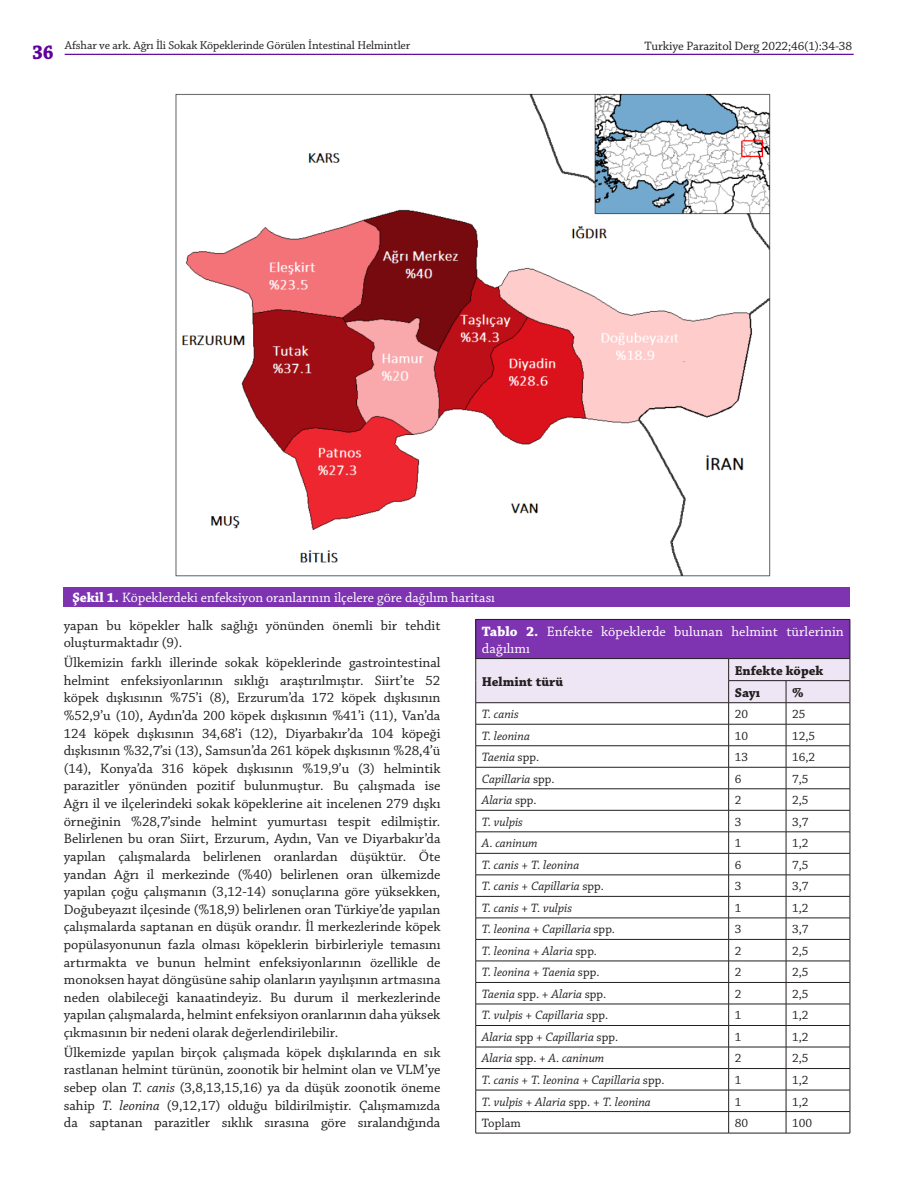
<style>
.page{position:relative;width:915px;height:1191px;background:#fff}
.page>*{position:absolute;margin:0;border:0;box-sizing:border-box;transform-origin:0 0}
.t1{font:700 21px "Chaparral Pro";color:#5e009e;scale:.92 1}
.YAZI{font:14.25px/17.5px "Chaparral Pro";letter-spacing:-.005em;color:#231f20;text-align:justify}
.RESIM-ALTI{font:14.25px "Chaparral Pro";color:#fff}
.TABLO-BASLIK{font:14.25px/16.5px "Chaparral Pro";letter-spacing:.005em;color:#fff}
.TABLO-ARA{font:700 13.5px "Chaparral Pro";color:#231f20}
.TABLO-ICI{font:italic 12.75px "Chaparral Pro";color:#231f20}
.TABLO-ICI-2{font:12.75px "Chaparral Pro";letter-spacing:-.01em;color:#231f20}
.t2{font:12px "Chaparral Pro";letter-spacing:-.01em;color:#231f20}
.s1{font-weight:700}
.s2{font-style:italic}
.s3{font-style:normal}
</style>
<div class="page">
<hr style="left:65px;top:54px;width:788px;height:1px;background:#5e009e">
<div style="left:64px;top:587px;width:785px;height:19px;background:#7e33b1"></div>
<img style="left:175px;top:93px;width:596px;height:484px">
<div style="left:475px;top:619px;width:374px;height:39px;background:#7e33b1"></div>
<hr style="left:475px;top:619px;width:253px;height:1px;background:#231f20">
<hr style="left:475px;top:619px;width:1px;height:39px;background:#231f20">
<hr style="left:728px;top:619px;width:57px;height:1px;background:#231f20">
<hr style="left:785px;top:619px;width:64px;height:1px;background:#231f20">
<hr style="left:849px;top:619px;width:1px;height:39px;background:#231f20">
<svg style="left:475px;top:658px;width:375px;height:475px"></svg>
<hr style="left:475px;top:1132px;width:253px;height:1px;background:#231f20">
<hr style="left:728px;top:1132px;width:57px;height:1px;background:#231f20">
<hr style="left:785px;top:1132px;width:64px;height:1px;background:#231f20">
<h1 class="t1" style="left:32px;top:40px;width:25px">36</h1>
<p class="t2" style="left:65px;top:39px;width:347px">Afshar ve ark. Ağrı İli Sokak Köpeklerinde Görülen İntestinal Helmintler</p>
<p class="TABLO-ICI-2" style="left:644px;top:39px;width:209px">Turkiye Parazitol Derg 2022;46(1):34-38</p>
<p class="RESIM-ALTI" style="left:72px;top:590px;width:424px"><span class="s1">Şekil 1.</span> Köpeklerdeki enfeksiyon oranlarının ilçelere göre dağılım haritası</p>
<p class="TABLO-BASLIK" style="left:481px;top:624px;width:363px"><span class="s1">Tablo 2.</span> Enfekte köpeklerde bulunan helmint türlerinin dağılımı</p>
<p class="TABLO-ARA" style="left:481px;top:673px;width:83px">Helmint türü</p>
<p class="YAZI" style="left:64px;top:617px;width:378px">yapan bu köpekler halk sağlığı yönünden önemli bir tehdit oluşturmaktadır (9).</p>
<p class="YAZI" style="left:64px;top:654px;width:378px">Ülkemizin farklı illerinde sokak köpeklerinde gastrointestinal helmint enfeksiyonlarının sıklığı araştırılmıştır. Siirt’te 52 köpek dışkısının %75’i (8), Erzurum’da 172 köpek dışkısının %52,9’u (10), Aydın’da 200 köpek dışkısının %41’i (11), Van’da 124 köpek dışkısının 34,68’i (12), Diyarbakır’da 104 köpeği dışkısının %32,7’si (13), Samsun’da 261 köpek dışkısının %28,4’ü (14), Konya’da 316 köpek dışkısının %19,9’u (3) helmintik parazitler yönünden pozitif bulunmuştur. Bu çalışmada ise Ağrı il ve ilçelerindeki sokak köpeklerine ait incelenen 279 dışkı örneğinin %28,7’sinde helmint yumurtası tespit edilmiştir.<br>Belirlenen bu oran Siirt, Erzurum, Aydın, Van ve Diyarbakır’da yapılan çalışmalarda belirlenen oranlardan düşüktür. Öte yandan Ağrı il merkezinde (%40) belirlenen oran ülkemizde yapılan çoğu çalışmanın (3,12-14) sonuçlarına göre yüksekken, Doğubeyazıt ilçesinde (%18,9) belirlenen oran Türkiye’de yapılan çalışmalarda saptanan en düşük orandır. İl merkezlerinde köpek popülasyonunun fazla olması köpeklerin birbirleriyle temasını artırmakta ve bunun helmint enfeksiyonlarının özellikle de monoksen hayat döngüsüne sahip olanların yayılışının artmasına neden olabileceği kanaatindeyiz. Bu durum il merkezlerinde yapılan çalışmalarda, helmint enfeksiyon oranlarının daha yüksek çıkmasının bir nedeni olarak değerlendirilebilir.</p>
<p class="YAZI" style="left:64px;top:1044px;width:378px">Ülkemizde yapılan birçok çalışmada köpek dışkılarında en sık rastlanan helmint türünün, zoonotik bir helmint olan ve VLM’ye sebep olan <span class="s2">T. canis</span> (3,8,13,15,16) ya da düşük zoonotik öneme sahip <span class="s2">T. leonina</span> (9,12,17) olduğu bildirilmiştir. Çalışmamızda da saptanan parazitler sıklık sırasına göre sıralandığında</p>
<p class="TABLO-ARA" style="left:734px;top:662px;width:90px">Enfekte köpek</p>
<p class="TABLO-ARA" style="left:734px;top:684px;width:27px">Sayı</p>
<p class="TABLO-ARA" style="left:791px;top:684px;width:13px">%</p>
<p class="TABLO-ICI" style="left:481px;top:707px;width:39px">T. canis</p>
<p class="TABLO-ICI-2" style="left:734px;top:707px;width:15px">20</p>
<p class="TABLO-ICI-2" style="left:791px;top:707px;width:15px">25</p>
<p class="TABLO-ICI" style="left:481px;top:728px;width:50px">T. leonina</p>
<p class="TABLO-ICI-2" style="left:734px;top:728px;width:15px">10</p>
<p class="TABLO-ICI-2" style="left:791px;top:728px;width:25px">12,5</p>
<p class="TABLO-ICI" style="left:481px;top:750px;width:59px">Taenia <span class="s3">spp.</span></p>
<p class="TABLO-ICI-2" style="left:734px;top:750px;width:15px">13</p>
<p class="TABLO-ICI-2" style="left:791px;top:750px;width:25px">16,2</p>
<p class="TABLO-ICI" style="left:481px;top:771px;width:74px">Capillaria <span class="s3">spp.</span></p>
<p class="TABLO-ICI-2" style="left:734px;top:771px;width:8px">6</p>
<p class="TABLO-ICI-2" style="left:791px;top:771px;width:18px">7,5</p>
<p class="TABLO-ICI" style="left:481px;top:793px;width:56px">Alaria <span class="s3">spp.</span></p>
<p class="TABLO-ICI-2" style="left:734px;top:793px;width:8px">2</p>
<p class="TABLO-ICI-2" style="left:791px;top:793px;width:18px">2,5</p>
<p class="TABLO-ICI" style="left:481px;top:814px;width:43px">T. vulpis</p>
<p class="TABLO-ICI-2" style="left:734px;top:814px;width:8px">3</p>
<p class="TABLO-ICI-2" style="left:791px;top:814px;width:18px">3,7</p>
<p class="TABLO-ICI" style="left:481px;top:836px;width:57px">A. caninum</p>
<p class="TABLO-ICI-2" style="left:734px;top:836px;width:8px">1</p>
<p class="TABLO-ICI-2" style="left:791px;top:836px;width:18px">1,2</p>
<p class="TABLO-ICI" style="left:481px;top:857px;width:99px">T. canis <span class="s3">+</span> T. leonina</p>
<p class="TABLO-ICI-2" style="left:734px;top:857px;width:8px">6</p>
<p class="TABLO-ICI-2" style="left:791px;top:857px;width:18px">7,5</p>
<p class="TABLO-ICI" style="left:481px;top:879px;width:124px">T. canis <span class="s3">+</span> Capillaria <span class="s3">spp.</span></p>
<p class="TABLO-ICI-2" style="left:734px;top:879px;width:8px">3</p>
<p class="TABLO-ICI-2" style="left:791px;top:879px;width:18px">3,7</p>
<p class="TABLO-ICI" style="left:481px;top:900px;width:92px">T. canis <span class="s3">+</span> T. vulpis</p>
<p class="TABLO-ICI-2" style="left:734px;top:900px;width:8px">1</p>
<p class="TABLO-ICI-2" style="left:791px;top:900px;width:18px">1,2</p>
<p class="TABLO-ICI" style="left:481px;top:922px;width:135px">T. leonina <span class="s3">+</span> Capillaria <span class="s3">spp.</span></p>
<p class="TABLO-ICI-2" style="left:734px;top:922px;width:8px">3</p>
<p class="TABLO-ICI-2" style="left:791px;top:922px;width:18px">3,7</p>
<p class="TABLO-ICI" style="left:481px;top:943px;width:117px">T. leonina <span class="s3">+</span> Alaria <span class="s3">spp.</span></p>
<p class="TABLO-ICI-2" style="left:734px;top:943px;width:8px">2</p>
<p class="TABLO-ICI-2" style="left:791px;top:943px;width:18px">2,5</p>
<p class="TABLO-ICI" style="left:481px;top:965px;width:119px">T. leonina <span class="s3">+</span> Taenia <span class="s3">spp.</span></p>
<p class="TABLO-ICI-2" style="left:734px;top:965px;width:8px">2</p>
<p class="TABLO-ICI-2" style="left:791px;top:965px;width:18px">2,5</p>
<p class="TABLO-ICI" style="left:481px;top:987px;width:126px">Taenia <span class="s3">spp. +</span> Alaria <span class="s3">spp.</span></p>
<p class="TABLO-ICI-2" style="left:734px;top:986px;width:8px">2</p>
<p class="TABLO-ICI-2" style="left:791px;top:986px;width:18px">2,5</p>
<p class="TABLO-ICI" style="left:481px;top:1008px;width:128px">T. vulpis <span class="s3">+</span> Capillaria <span class="s3">spp.</span></p>
<p class="TABLO-ICI-2" style="left:734px;top:1008px;width:8px">1</p>
<p class="TABLO-ICI-2" style="left:791px;top:1008px;width:18px">1,2</p>
<p class="TABLO-ICI" style="left:481px;top:1030px;width:138px">Alaria <span class="s3">spp +</span> Capillaria <span class="s3">spp.</span></p>
<p class="TABLO-ICI-2" style="left:734px;top:1029px;width:8px">1</p>
<p class="TABLO-ICI-2" style="left:791px;top:1029px;width:18px">1,2</p>
<p class="TABLO-ICI" style="left:481px;top:1051px;width:124px">Alaria <span class="s3">spp. +</span> A. caninum</p>
<p class="TABLO-ICI-2" style="left:734px;top:1051px;width:8px">2</p>
<p class="TABLO-ICI-2" style="left:791px;top:1051px;width:18px">2,5</p>
<p class="TABLO-ICI" style="left:481px;top:1073px;width:184px">T. canis <span class="s3">+</span> T. leonina <span class="s3">+</span> Capillaria <span class="s3">spp.</span></p>
<p class="TABLO-ICI-2" style="left:734px;top:1073px;width:8px">1</p>
<p class="TABLO-ICI-2" style="left:791px;top:1073px;width:18px">1,2</p>
<p class="TABLO-ICI" style="left:481px;top:1094px;width:170px">T. vulpis <span class="s3">+</span> Alaria <span class="s3">spp. +</span> T. leonina</p>
<p class="TABLO-ICI-2" style="left:734px;top:1094px;width:8px">1</p>
<p class="TABLO-ICI-2" style="left:791px;top:1094px;width:18px">1,2</p>
<p class="TABLO-ICI-2" style="left:481px;top:1116px;width:41px">Toplam</p>
<p class="TABLO-ICI-2" style="left:734px;top:1116px;width:15px">80</p>
<p class="TABLO-ICI-2" style="left:791px;top:1116px;width:22px">100</p>
</div>
